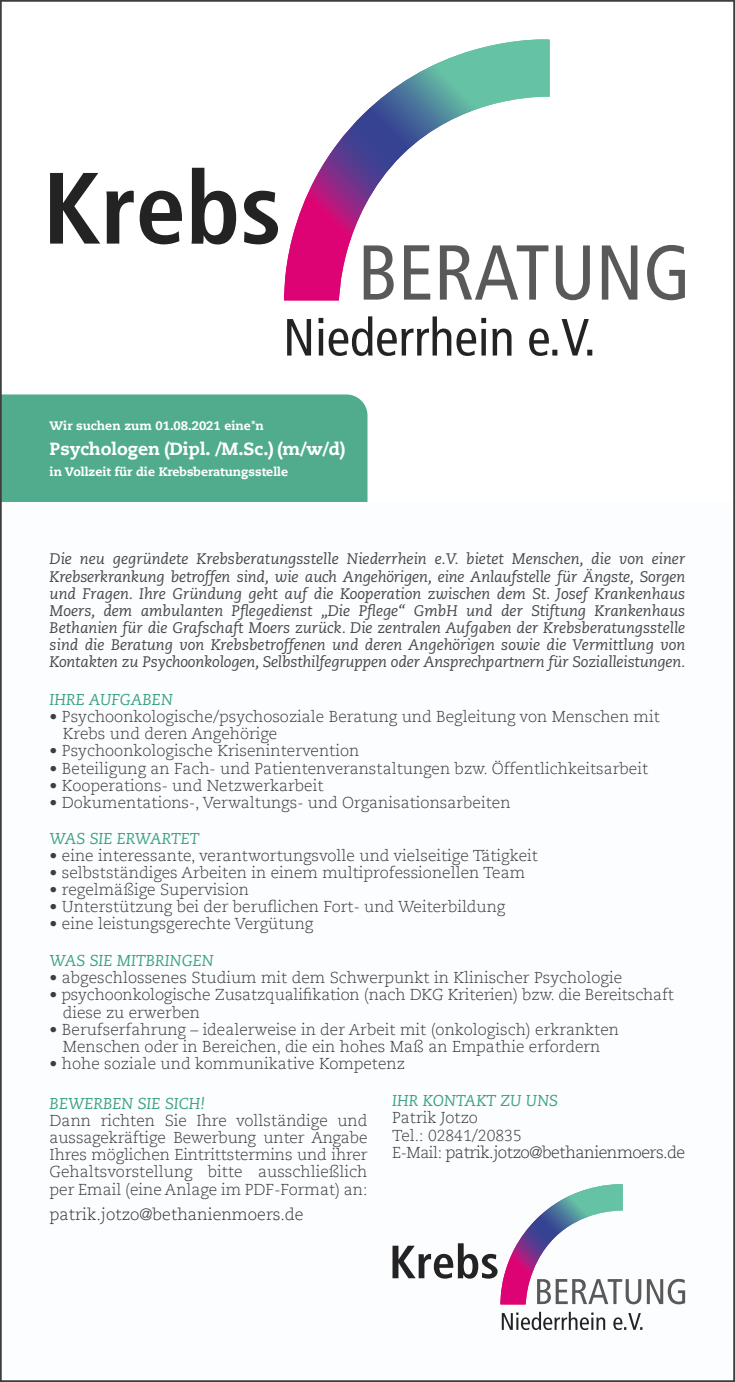
<style>
.page{position:relative;width:735px;height:1382px;background:#fff}
.page>*{position:absolute;margin:0;border:0;box-sizing:border-box;transform-origin:0 0}
.t1{font:800 17.5px "Caecilia LT Pro 85";color:#fff}
.t2{font:300 16.28px "Caecilia LT Pro 45";letter-spacing:-.015em;color:#353535}
.t3{font:300 15.75px/17.2px "Caecilia LT Pro 45";color:#3e3e3f}
.t4{font:italic 15.75px "Caecilia LT Std";color:#3da380}
.t5{font:italic 15.4px/17.2px "Caecilia LT Std";letter-spacing:-.01em;color:#494949;text-align:justify}
.t6{font:800 12.25px "Caecilia LT Pro 85";color:#fff}
.s1{font-family:"Caecilia LT Std";font-weight:400;font-style:italic;color:#3da380}
.s2{font-size:15.75px;color:#3e3e3f}
</style>
<div class="page">
<svg style="left:50px;top:168px;width:228px;height:76px"></svg>
<svg style="left:555px;top:245px;width:129px;height:55px"></svg>
<svg style="left:287px;top:316px;width:305px;height:40px"></svg>
<svg style="left:284px;top:39px;width:265px;height:261px"></svg>
<div style="left:3px;top:394px;width:364px;height:108px;background:#50ac8c"></div>
<svg style="left:501px;top:1312px;width:141px;height:18px"></svg>
<svg style="left:392px;top:1184px;width:292px;height:120px"></svg>
<p class="t6" style="left:50px;top:417px;width:216px">Wir suchen zum 01.08.2021 eine*n</p>
<p class="t1" style="left:50px;top:436px;width:297px">Psychologen (Dipl. /M.Sc.) (m/w/d)</p>
<p class="t6" style="left:50px;top:463px;width:240px">in Vollzeit für die Krebsberatungsstelle</p>
<p class="t5" style="left:50px;top:551px;width:637px">Die neu gegründete Krebsberatungsstelle Niederrhein e.V. bietet Menschen, die von einer Krebserkrankung betroffen sind, wie auch Angehörigen, eine Anlaufstelle für Ängste, Sorgen und Fragen. Ihre Gründung geht auf die Kooperation zwischen dem St. Josef Krankenhaus Moers, dem ambulanten Pflegedienst „Die Pflege“ GmbH und der Stiftung Krankenhaus Bethanien für die Grafschaft Moers zurück. Die zentralen Aufgaben der Krebsberatungsstelle sind die Beratung von Krebsbetroffenen und deren Angehörigen sowie die Vermittlung von Kontakten zu Psychoonkologen, Selbsthilfegruppen oder Ansprechpartnern für Sozialleistungen.</p>
<p class="t4" style="left:50px;top:690px;width:125px">IHRE AUFGABEN</p>
<p class="t3" style="left:63px;top:708px;width:598px;text-indent:-13px">• Psychoonkologische/psychosoziale Beratung und Begleitung von Menschen mit<br>Krebs und deren Angehörige</p>
<p class="t3" style="left:50px;top:742px;width:311px">• Psychoonkologische Krisenintervention</p>
<p class="t3" style="left:50px;top:759px;width:599px">• Beteiligung an Fach- und Patientenveranstaltungen bzw. Öffentlichkeitsarbeit</p>
<p class="t3" style="left:50px;top:776px;width:275px">• Kooperations- und Netzwerkarbeit</p>
<p class="t3" style="left:50px;top:794px;width:462px">• Dokumentations-, Verwaltungs- und Organisationsarbeiten</p>
<p class="t4" style="left:50px;top:829px;width:151px">WAS SIE ERWARTET</p>
<p class="t3" style="left:50px;top:846px;width:489px">• eine interessante, verantwortungsvolle und vielseitige Tätigkeit</p>
<p class="t3" style="left:50px;top:864px;width:477px">• selbstständiges Arbeiten in einem multiprofessionellen Team</p>
<p class="t3" style="left:50px;top:881px;width:201px">• regelmäßige Supervision</p>
<p class="t3" style="left:50px;top:898px;width:457px">• Unterstützung bei der beruflichen Fort- und Weiterbildung</p>
<p class="t3" style="left:50px;top:915px;width:265px">• eine leistungsgerechte Vergütung</p>
<p class="t4" style="left:50px;top:952px;width:165px">WAS SIE MITBRINGEN</p>
<p class="t3" style="left:50px;top:969px;width:573px">• abgeschlossenes Studium mit dem Schwerpunkt in Klinischer Psychologie</p>
<p class="t3" style="left:63px;top:986px;width:612px;text-indent:-13px">• psychoonkologische Zusatzqualifikation (nach DKG Kriterien) bzw. die Bereitschaft diese zu erwerben</p>
<p class="t3" style="left:50px;top:1020px;width:570px;text-align:center">• Berufserfahrung – idealerweise in der Arbeit mit (onkologisch) erkrankten<br>Menschen oder in Bereichen, die ein hohes Maß an Empathie erfordern</p>
<p class="t3" style="left:50px;top:1055px;width:356px">• hohe soziale und kommunikative Kompetenz</p>
<p class="t3" style="left:50px;top:1094px;width:319px"><span class="s1">BEWERBEN SIE SICH!<br></span>Dann richten Sie Ihre vollständige und aussagekräftige Bewerbung unter Angabe Ihres möglichen Eintrittstermins und ihrer Gehaltsvorstellung bitte ausschließlich per Email (eine Anlage im PDF-Format) an:</p>
<p class="t2" style="left:50px;top:1204px;width:255px">patrik.jotzo@bethanienmoers.de</p>
<p class="t3" style="left:392px;top:1092px;width:167px"><span class="s1">IHR KONTAKT ZU UNS<br></span>Patrik Jotzo<br>Tel.: 02841/20835</p>
<p class="t2" style="left:392px;top:1142px;width:294px"><span class="s2">E-Mail:</span> patrik.jotzo@bethanienmoers.de</p>
</div>
